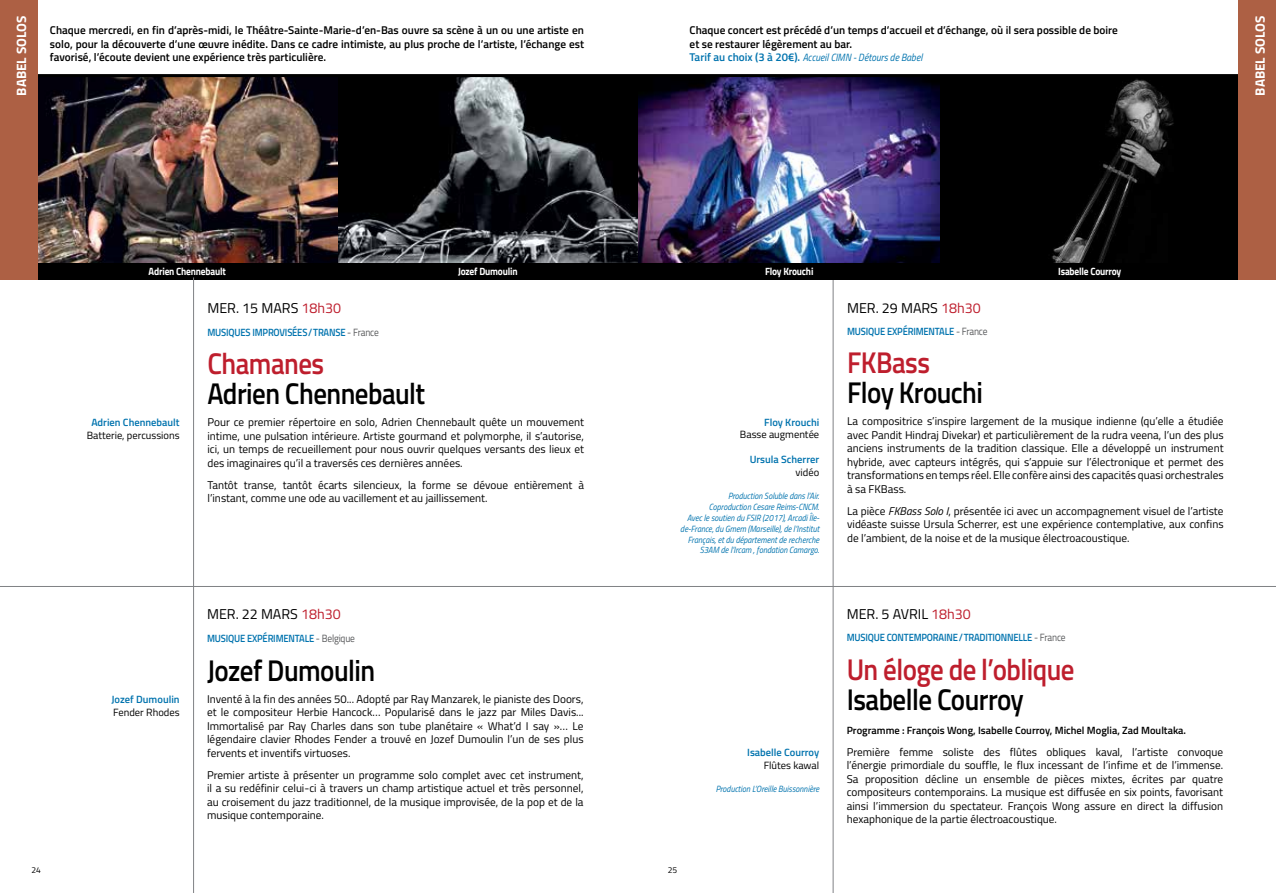
<style>
.page{position:relative;width:1276px;height:893px;background:#fff}
.page>*{position:absolute;margin:0;border:0;box-sizing:border-box;transform-origin:0 0}
.t1{font:600 30px "Titillium Web";letter-spacing:-.02em;color:#000;scale:.9 1}
.t2{font:600 30px "Titillium Web";letter-spacing:-.02em;color:#be1e2d;scale:.9 1}
.t3{font:14.25px "Titillium Web";color:#000}
.t4{font:700 13.5px "Titillium Web";color:#fff}
.t5{font:11.25px/13.5px "Titillium Web";color:#000;text-align:justify}
.t6{font:600 11.25px/13.5px "Titillium Web";color:#000}
.t7{font:600 10.5px "Titillium Web";letter-spacing:-.02em;color:#0073ae;scale:.9 1}
.t8{font:600 10.5px "Titillium Web";color:#0073ae}
.t9{font:600 10.5px "Titillium Web";color:#000}
.t10{font:10.5px "Titillium Web";color:#000}
.t11{font:700 10.5px "Titillium Web";letter-spacing:-.02em;color:#fff;scale:.9 1}
.t12{font:italic 10.5px "Titillium Web";color:#0073ae;scale:.9 1}
.t13{font:italic 9px/10.8px "Titillium Web";color:#0073ae;text-align:right;scale:.9 1}
.t14{font:8.4px "Titillium Web";color:#000}
.s1{font-weight:600;font-style:normal;font-size:11.25px}
.s2{color:#be1e2d}
.s3{font-weight:400;color:#58595b}
.s4{font-style:italic}
</style>
<div class="page">
<img style="left:37px;top:77px;width:601px;height:186px">
<hr style="left:833px;top:279px;width:1px;height:614px;background:#808285">
<img style="left:939px;top:77px;width:299px;height:186px">
<img style="left:638px;top:77px;width:301px;height:186px">
<div style="left:37px;top:263px;width:1201px;height:16px;background:#000"></div>
<hr style="left:193px;top:277px;width:1px;height:616px;background:#808285">
<hr style="left:0;top:586px;width:1276px;height:1px;background:#808285">
<hr style="left:0;top:74px;width:1276px;height:3px;background:#000">
<div style="left:1238px;top:0;width:38px;height:279px;background:#ad6044"></div>
<div style="left:0;top:0;width:37px;height:279px;background:#ad6044"></div>
<p class="t4" style="left:11px;top:96px;width:81px;rotate:-90deg">BABEL SOLOS</p>
<p class="t4" style="left:1250px;top:96px;width:81px;rotate:-90deg">BABEL SOLOS</p>
<p class="t6" style="left:50px;top:23px;width:535px;text-align:justify">Chaque mercredi, en fin d’après-midi, le Théâtre-Sainte-Marie-d’en-Bas ouvre sa scène à un ou une artiste en solo, pour la découverte d’une œuvre inédite. Dans ce cadre intimiste, au plus proche de l’artiste, l’échange est favorisé, l’écoute devient une expérience très particulière.</p>
<p class="t6" style="left:689px;top:23px;width:430px">Chaque concert est précédé d’un temps d’accueil et d’échange, où il sera possible de boire et se restaurer légèrement au bar.</p>
<p class="t12" style="left:689px;top:50px;width:260px"><span class="s1">Tarif au choix (3 à 20€).</span> Accueil CIMN - Détours de Babel</p>
<p class="t11" style="left:149px;top:263px;width:87px">Adrien Chennebault</p>
<p class="t11" style="left:458px;top:263px;width:68px">Jozef Dumoulin</p>
<p class="t11" style="left:765px;top:263px;width:55px">Floy Krouchi</p>
<p class="t11" style="left:1058px;top:263px;width:72px">Isabelle Courroy</p>
<p class="t8" style="left:91px;top:415px;width:90px">Adrien Chennebault</p>
<p class="t10" style="left:87px;top:427px;width:94px">Batterie, percussions</p>
<p class="t3" style="left:207px;top:297px;width:135px">MER. 15 MARS <span class="s2">18h30</span></p>
<p class="t7" style="left:207px;top:324px;width:192px">MUSIQUES IMPROVISÉES/TRANSE <span class="s3">- France</span></p>
<h1 class="t2" style="left:207px;top:341px;width:131px">Chamanes</h1>
<h1 class="t1" style="left:207px;top:371px;width:243px">Adrien Chennebault</h1>
<p class="t5" style="left:207px;top:415px;width:378px">Pour ce premier répertoire en solo, Adrien Chennebault quête un mouvement intime, une pulsation intérieure. Artiste gourmand et polymorphe, il s’autorise, ici, un temps de recueillement pour nous ouvrir quelques versants des lieux et des imaginaires qu’il a traversés ces dernières années.</p>
<p class="t5" style="left:207px;top:477px;width:378px">Tantôt transe, tantôt écarts silencieux, la forme se dévoue entièrement à l’instant, comme une ode au vacillement et au jaillissement.</p>
<p class="t8" style="left:764px;top:414px;width:57px">Floy Krouchi</p>
<p class="t10" style="left:740px;top:427px;width:81px">Basse augmentée</p>
<p class="t8" style="left:749px;top:452px;width:71px">Ursula Scherrer</p>
<p class="t10" style="left:795px;top:465px;width:25px">vidéo</p>
<p class="t13" style="left:680px;top:490px;width:156px">Production Soluble dans l’Air.<br>Coproduction Cesare Reims-CNCM.<br>Avec le soutien du FSIR (2017), Arcadi Île&shy;de-France, du Gmem (Marseille), de l’Institut Français, et du département de recherche S3AM de l’Ircam , fondation Camargo.</p>
<p class="t3" style="left:847px;top:297px;width:135px">MER. 29 MARS <span class="s2">18h30</span></p>
<p class="t7" style="left:847px;top:323px;width:158px">MUSIQUE EXPÉRIMENTALE <span class="s3">- France</span></p>
<h1 class="t2" style="left:847px;top:340px;width:94px">FKBass</h1>
<h1 class="t1" style="left:847px;top:370px;width:152px">Floy Krouchi</h1>
<p class="t5" style="left:847px;top:414px;width:378px">La compositrice s’inspire largement de la musique indienne (qu’elle a étudiée avec Pandit Hindraj Divekar) et particulièrement de la rudra veena, l’un des plus anciens instruments de la tradition classique. Elle a développé un instrument hybride, avec capteurs intégrés, qui s’appuie sur l’électronique et permet des transformations en temps réel. Elle confère ainsi des capacités quasi orchestrales à sa FKBass.</p>
<p class="t5" style="left:847px;top:504px;width:378px">La pièce <span class="s4">FKBass Solo I</span>, présentée ici avec un accompagnement visuel de l’artiste vidéaste suisse Ursula Scherrer, est une expérience contemplative, aux confins de l’ambient, de la noise et de la musique électroacoustique.</p>
<p class="t8" style="left:111px;top:691px;width:70px">Jozef Dumoulin</p>
<p class="t10" style="left:113px;top:704px;width:68px">Fender Rhodes</p>
<p class="t3" style="left:207px;top:604px;width:135px">MER. 22 MARS <span class="s2">18h30</span></p>
<p class="t7" style="left:207px;top:631px;width:166px">MUSIQUE EXPÉRIMENTALE <span class="s3">- Belgique</span></p>
<h1 class="t1" style="left:207px;top:648px;width:188px">Jozef Dumoulin</h1>
<p class="t5" style="left:207px;top:691px;width:378px">Inventé à la fin des années 50... Adopté par Ray Manzarek, le pianiste des Doors, et le compositeur Herbie Hancock… Popularisé dans le jazz par Miles Davis...<br>Immortalisé par Ray Charles dans son tube planétaire « What’d I say »… Le légendaire clavier Rhodes Fender a trouvé en Jozef Dumoulin l’un de ses plus fervents et inventifs virtuoses.</p>
<p class="t5" style="left:207px;top:767px;width:378px">Premier artiste à présenter un programme solo complet avec cet instrument, il a su redéfinir celui-ci à travers un champ artistique actuel et très personnel, au croisement du jazz traditionnel, de la musique improvisée, de la pop et de la musique contemporaine.</p>
<p class="t8" style="left:747px;top:745px;width:74px">Isabelle Courroy</p>
<p class="t10" style="left:763px;top:757px;width:57px">Flûtes kawal</p>
<p class="t13" style="left:715px;top:783px;width:117px">Production L’Oreille Buissonnière</p>
<p class="t3" style="left:846px;top:604px;width:126px">MER. 5 AVRIL <span class="s2">18h30</span></p>
<p class="t7" style="left:846px;top:630px;width:245px">MUSIQUE CONTEMPORAINE/TRADITIONNELLE <span class="s3">- France</span></p>
<h1 class="t2" style="left:846px;top:647px;width:255px">Un éloge de l’oblique</h1>
<h1 class="t1" style="left:846px;top:677px;width:198px">Isabelle Courroy</h1>
<p class="t9" style="left:846px;top:722px;width:341px">Programme : François Wong, Isabelle Courroy, Michel Moglia, Zad Moultaka.</p>
<p class="t5" style="left:846px;top:745px;width:378px">Première femme soliste des flûtes obliques kaval, l’artiste convoque l’énergie primordiale du souffle, le flux incessant de l’infime et de l’immense.<br>Sa proposition décline un ensemble de pièces mixtes, écrites par quatre compositeurs contemporains. La musique est diffusée en six points, favorisant ainsi l’immersion du spectateur. François Wong assure en direct la diffusion hexaphonique de la partie électroacoustique.</p>
<p class="t14" style="left:32px;top:863px;width:11px">24</p>
<p class="t14" style="left:668px;top:863px;width:11px">25</p>
</div>
